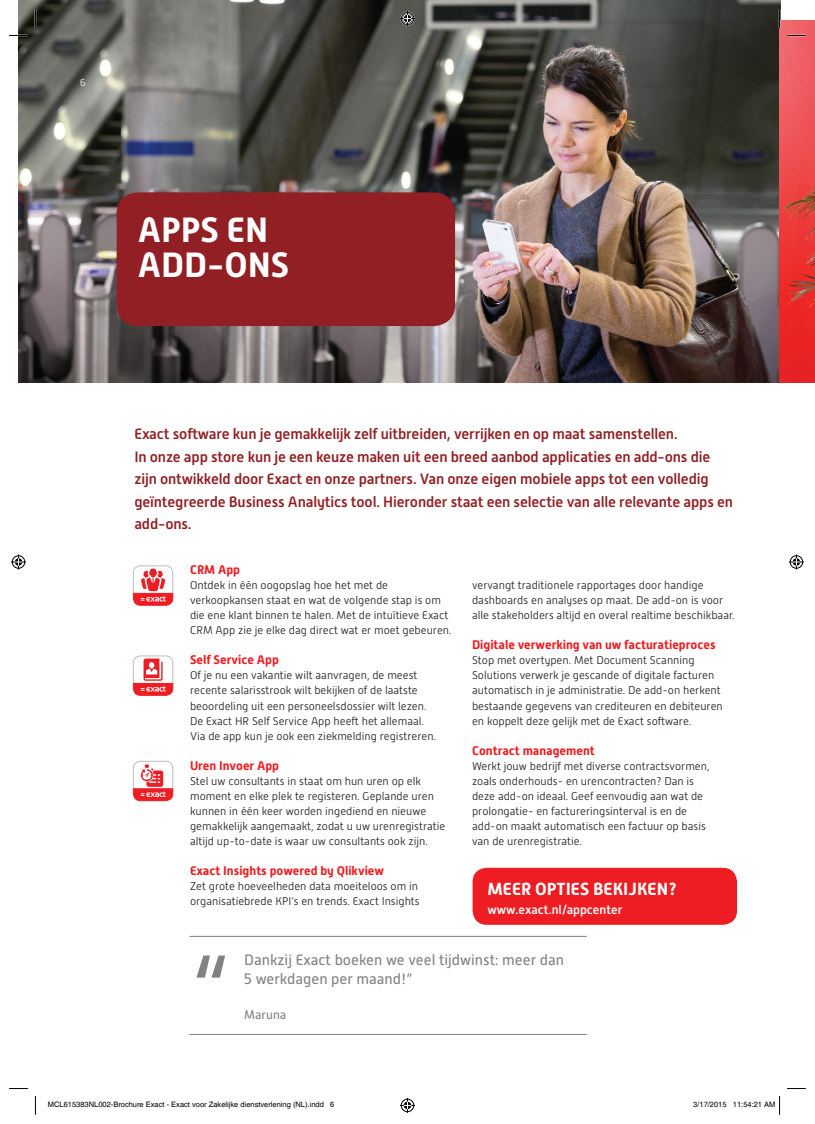
<style>
.page{position:relative;width:815px;height:1124px;background:#fff}
.page>*{position:absolute;margin:0;border:0;box-sizing:border-box;transform-origin:0 0}
.t1{font:97.5px "Alwyn New";color:#808285}
.heading_def{font:700 35px "Alwyn New";color:#fff}
.Body{font:700 17.5px "Alwyn New";color:#fff}
.introduction{font:500 15px/22.5px "Alwyn New";letter-spacing:-.01em;color:#911f23}
.Streamers{font:15px/18.8px "Alwyn New";color:#808285}
.tussenkop{font:700 12.5px "Alwyn New";color:#ee1d23}
.t2{font:500 12.5px "Alwyn New";color:#fff}
.Streamers-2{font:12.5px "Alwyn New";color:#808285}
.Body-2{font:300 11.25px/15px "Alwyn New";color:#231f20}
.Page-number{font:300 10px "Alwyn New";color:#fff}
.t3{font:7.5px "Helvetica";color:#000}
</style>
<div class="page">
<img style="left:19px;top:0;width:761px;height:383px">
<div style="left:117px;top:192px;width:338px;height:134px;background:#911f23;border-radius:21px"></div>
<img style="left:780px;top:20px;width:35px;height:363px">
<div style="left:473px;top:867px;width:264px;height:57px;background:#ee1d23;border-radius:14px"></div>
<hr style="left:190px;top:935px;width:397px;height:1px;background:#808285">
<hr style="left:189px;top:1033px;width:398px;height:1px;background:#808285">
<svg style="left:133px;top:565px;width:40px;height:40px"></svg>
<svg style="left:133px;top:655px;width:40px;height:40px"></svg>
<svg style="left:133px;top:760px;width:40px;height:41px"></svg>
<svg style="left:9px;top:35px;width:19px;height:1px"></svg>
<svg style="left:787px;top:35px;width:19px;height:1px"></svg>
<svg style="left:9px;top:1088px;width:19px;height:1px"></svg>
<svg style="left:787px;top:1088px;width:19px;height:1px"></svg>
<svg style="left:35px;top:9px;width:1px;height:19px"></svg>
<svg style="left:35px;top:1096px;width:1px;height:18px"></svg>
<svg style="left:779px;top:9px;width:1px;height:19px"></svg>
<svg style="left:400px;top:11px;width:15px;height:15px"></svg>
<svg style="left:400px;top:1097px;width:15px;height:15px"></svg>
<svg style="left:11px;top:554px;width:15px;height:15px"></svg>
<svg style="left:789px;top:554px;width:15px;height:15px"></svg>
<svg style="left:779px;top:1096px;width:1px;height:18px"></svg>
<p class="Page-number" style="left:80px;top:77px;width:7px">6</p>
<p class="heading_def" style="left:138px;top:210px;width:132px">APPS EN</p>
<p class="heading_def" style="left:138px;top:245px;width:153px">ADD-ONS</p>
<p class="introduction" style="left:134px;top:423px;width:545px">Exact software kun je gemakkelijk zelf uitbreiden, verrijken en op maat samenstellen.</p>
<p class="introduction" style="left:134px;top:445px;width:578px">In onze app store kun je een keuze maken uit een breed aanbod applicaties en add-ons die</p>
<p class="introduction" style="left:134px;top:468px;width:576px">zijn ontwikkeld door Exact en onze partners. Van onze eigen mobiele apps tot een volledig</p>
<p class="introduction" style="left:134px;top:490px;width:600px">geïntegreerde Business Analytics tool. Hieronder staat een selectie van alle relevante apps en add-ons.</p>
<p class="tussenkop" style="left:190px;top:562px;width:52px">CRM App</p>
<p class="Body-2" style="left:190px;top:578px;width:263px">Ontdek in één oogopslag hoe het met de verkoopkansen staat en wat de volgende stap is om die ene klant binnen te halen. Met de intuïtieve Exact CRM App zie je elke dag direct wat er moet gebeuren.</p>
<p class="tussenkop" style="left:190px;top:652px;width:90px">Self Service App</p>
<p class="Body-2" style="left:190px;top:668px;width:247px">Of je nu een vakantie wilt aanvragen, de meest recente salarisstrook wilt bekijken of de laatste beoordeling uit een personeelsdossier wilt lezen.<br>De Exact HR Self Service App heeft het allemaal.<br>Via de app kun je ook een ziekmelding registreren.</p>
<p class="tussenkop" style="left:190px;top:757px;width:91px">Uren Invoer App</p>
<p class="Body-2" style="left:190px;top:773px;width:257px">Stel uw consultants in staat om hun uren op elk moment en elke plek te registeren. Geplande uren kunnen in één keer worden ingediend en nieuwe gemakkelijk aangemaakt, zodat u uw urenregistratie altijd up-to-date is waar uw consultants ook zijn.</p>
<p class="tussenkop" style="left:190px;top:862px;width:196px">Exact Insights powered by Qlikview</p>
<p class="Body-2" style="left:190px;top:878px;width:231px">Zet grote hoeveelheden data moeiteloos om in organisatiebrede KPI’s en trends. Exact Insights</p>
<p class="Body-2" style="left:472px;top:578px;width:264px">vervangt traditionele rapportages door handige dashboards en analyses op maat. De add-on is voor alle stakeholders altijd en overal realtime beschikbaar.</p>
<p class="tussenkop" style="left:472px;top:637px;width:245px">Digitale verwerking van uw facturatieproces</p>
<p class="Body-2" style="left:472px;top:653px;width:252px">Stop met overtypen. Met Document Scanning Solutions verwerk je gescande of digitale facturen automatisch in je administratie. De add-on herkent bestaande gegevens van crediteuren en debiteuren en koppelt deze gelijk met de Exact software.</p>
<p class="tussenkop" style="left:472px;top:742px;width:124px">Contract management</p>
<p class="Body-2" style="left:472px;top:758px;width:239px">Werkt jouw bedrijf met diverse contractsvormen, zoals onderhouds- en urencontracten? Dan is deze add-on ideaal. Geef eenvoudig aan wat de prolongatie- en factureringsinterval is en de</p>
<p class="Body-2" style="left:472px;top:818px;width:235px">add-on maakt automatisch een factuur op basis</p>
<p class="Body-2" style="left:472px;top:833px;width:112px">van de urenregistratie.</p>
<p class="Body" style="left:487px;top:878px;width:191px">MEER OPTIES BEKIJKEN?</p>
<p class="t2" style="left:487px;top:902px;width:136px">www.exact.nl/appcenter</p>
<p class="Streamers" style="left:244px;top:950px;width:321px">Dankzij Exact boeken we veel tijdwinst: meer dan<br>5 werkdagen per maand!”</p>
<p class="t1" style="left:190px;top:935px;width:41px">“</p>
<p class="Streamers-2" style="left:244px;top:1007px;width:44px">Maruna</p>
<p class="t3" style="left:48px;top:1100px;width:288px">MCL615383NL002-Brochure Exact - Exact voor Zakelijke dienstverlening (NL).indd 6</p>
<p class="t3" style="left:693px;top:1100px;width:84px">3/17/2015 11:54:21 AM</p>
</div>
